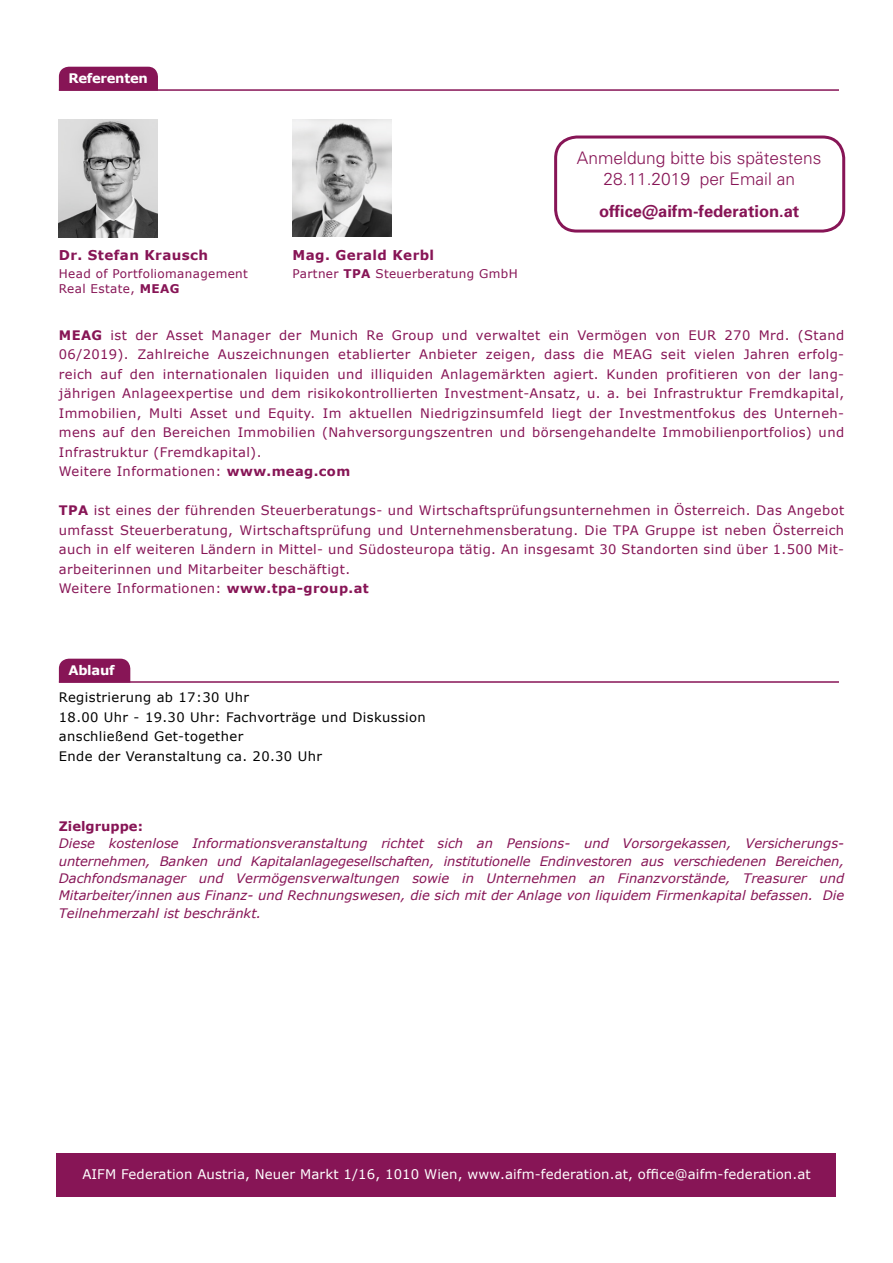
<style>
.page{position:relative;width:893px;height:1263px;background:#fff}
.page>*{position:absolute;margin:0;border:0;box-sizing:border-box;transform-origin:0 0}
.t1{font:300 17.25px/20.9px "Univers";color:#871556;text-align:center}
.t2{font:700 16.5px "Univers";color:#871556}
.t3{font:700 13.5px "Verdana";letter-spacing:.03em;color:#871556}
.t4{font:13.2px "Verdana";letter-spacing:.01em;color:#fff}
.t5{font:700 13.2px "Verdana";letter-spacing:-.02em;color:#fff}
.t6{font:13.05px/19.5px "Verdana";letter-spacing:.03em;color:#871556}
.t7{font:italic 13.05px/17.4px "Verdana";color:#871556}
.t8{font:13.05px/19.5px "Verdana";letter-spacing:.03em;color:#000}
.t9{font:700 13.05px "Verdana";color:#871556}
.t10{font:12px/14.4px "Verdana";letter-spacing:.03em;color:#871556}
.s1{font-weight:700}
</style>
<div class="page">
<svg style="left:58px;top:66px;width:100px;height:25px;background:#8d225f"></svg>
<img style="left:59px;top:120px;width:99px;height:117px">
<svg style="left:58px;top:658px;width:73px;height:25px;background:#902662"></svg>
<img style="left:293px;top:119px;width:99px;height:118px">
<hr style="left:59px;top:89px;width:780px;height:2px;background:#871556">
<hr style="left:59px;top:681px;width:780px;height:2px;background:#871556">
<div style="left:57px;top:1153px;width:779px;height:44px;background:#871556"></div>
<div style="left:554px;top:136px;width:291px;height:97px;border:3px solid #871556;border-radius:21px"></div>
<p class="t5" style="left:68px;top:69px;width:81px">Referenten</p>
<h1 class="t1" style="left:577px;top:147px;width:246px">Anmeldung bitte bis spätestens<br>28.11.2019 per Email an</h1>
<p class="t2" style="left:599px;top:200px;width:202px">office@aifm-federation.at</p>
<p class="t3" style="left:293px;top:245px;width:143px">Mag. Gerald Kerbl</p>
<p class="t10" style="left:293px;top:266px;width:227px">Partner <span class="s1">TPA</span> Steuerberatung GmbH</p>
<p class="t3" style="left:59px;top:246px;width:151px">Dr. Stefan Krausch</p>
<p class="t10" style="left:59px;top:266px;width:191px">Head of Portfoliomanagement<br>Real Estate, <span class="s1">MEAG</span></p>
<p class="t6" style="left:59px;top:325px;width:787px"><span class="s1">MEAG</span> ist der Asset Manager der Munich Re Group und verwaltet ein Vermögen von EUR 270 Mrd. (Stand 06/2019). Zahlreiche Auszeichnungen etablierter Anbieter zeigen, dass die MEAG seit vielen Jahren erfolg&shy;reich auf den internationalen liquiden und illiquiden Anlagemärkten agiert. Kunden profitieren von der lang&shy;jährigen Anlageexpertise und dem risikokontrollierten Investment-Ansatz, u. a. bei Infrastruktur Fremdkapital, Immobilien, Multi Asset und Equity. Im aktuellen Niedrigzinsumfeld liegt der Investmentfokus des Unterneh&shy;mens auf den Bereichen Immobilien (Nahversorgungszentren und börsengehandelte Immobilienportfolios) und Infrastruktur (Fremdkapital).<br>Weitere Informationen: <span class="s1">www.meag.com</span></p>
<p class="t6" style="left:59px;top:501px;width:787px"><span class="s1">TPA</span> ist eines der führenden Steuerberatungs- und Wirtschaftsprüfungsunternehmen in Österreich. Das Angebot umfasst Steuerberatung, Wirtschaftsprüfung und Unternehmensberatung. Die TPA Gruppe ist neben Österreich auch in elf weiteren Ländern in Mittel- und Südosteuropa tätig. An insgesamt 30 Standorten sind über 1.500 Mit&shy;arbeiterinnen und Mitarbeiter beschäftigt.<br>Weitere Informationen: <span class="s1">www.tpa-group.at</span></p>
<p class="t5" style="left:68px;top:661px;width:48px">Ablauf</p>
<p class="t8" style="left:59px;top:687px;width:369px">Registrierung ab 17:30 Uhr<br>18.00 Uhr - 19.30 Uhr: Fachvorträge und Diskussion anschließend Get-together<br>Ende der Veranstaltung ca. 20.30 Uhr</p>
<p class="t9" style="left:59px;top:816px;width:86px">Zielgruppe:</p>
<p class="t7" style="left:59px;top:834px;width:787px">Diese kostenlose Informationsveranstaltung richtet sich an Pensions- und Vorsorgekassen, Versicherungs&shy;unternehmen, Banken und Kapitalanlagegesellschaften, institutionelle Endinvestoren aus verschiedenen Bereichen, Dachfondsmanager und Vermögensverwaltungen sowie in Unternehmen an Finanzvorstände, Treasurer und Mitarbeiter/innen aus Finanz- und Rechnungswesen, die sich mit der Anlage von liquidem Firmenkapital befassen. Die Teilnehmerzahl ist beschränkt.</p>
<p class="t4" style="left:82px;top:1165px;width:730px">AIFM Federation Austria, Neuer Markt 1/16, 1010 Wien, www.aifm-federation.at, office@aifm-federation.at</p>
</div>
